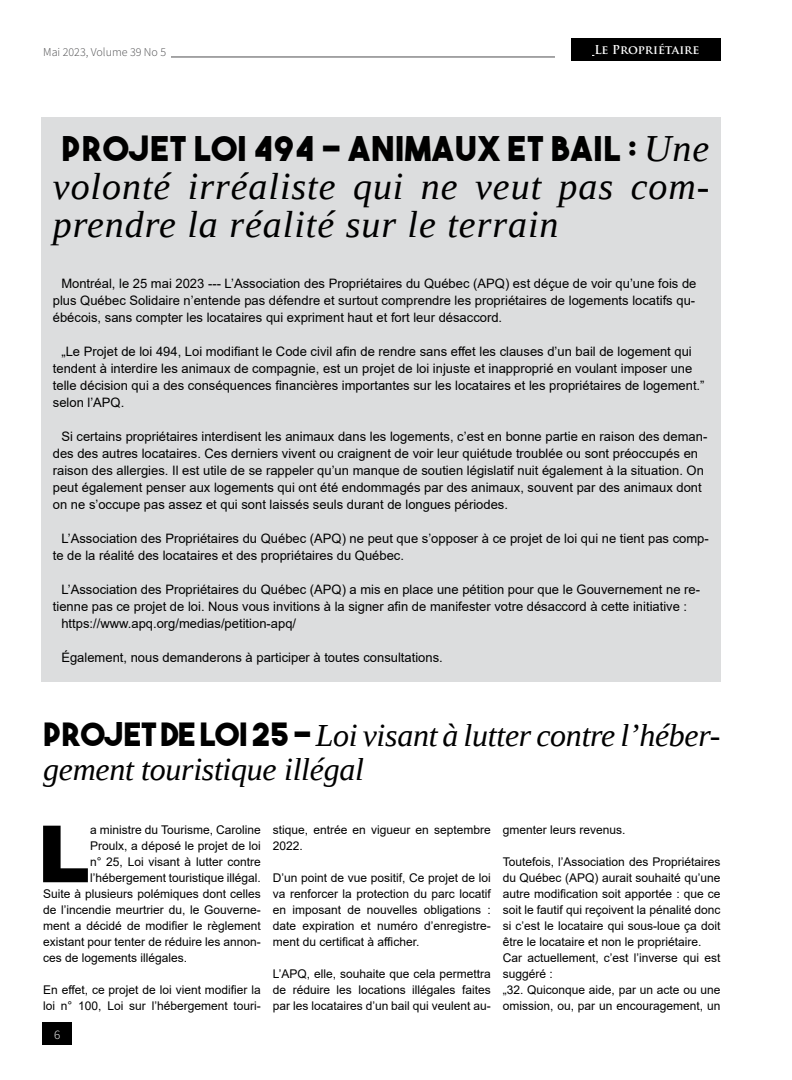
<style>
.page{position:relative;width:792px;height:1080px;background:#fff}
.page>*{position:absolute;margin:0;border:0;box-sizing:border-box;transform-origin:0 0}
.t1{font:900 79.1px "Arial";color:#000}
.t2{font:italic 38px/38px "Liberation Serif";letter-spacing:.025em;color:#000}
.t3{font:34px "The Bold Font";letter-spacing:.025em;color:#000}
.t4{font:italic 32px/34px "Liberation Serif";letter-spacing:-.01em;color:#000}
.t5{font:13px/17px "Arial";color:#000}
.t6{font:300 13px "Source Sans Pro";color:#fff}
.t7{font:12px/16px "Arial";color:#000}
.t8{font:300 12px "Source Sans Pro";color:#4d4d4f}
.t9{font:700 12px "Trajan Pro";color:#fff}
.s1{font-family:"Liberation Serif";font-style:italic;font-size:38px}
.s2{font-family:"The Bold Font";font-style:normal}
</style>
<div class="page">
<div style="left:42px;top:117px;width:679px;height:564px;background:#dcddde"></div>
<hr style="left:171px;top:57px;width:384px;height:1px;background:#4d4d4f">
<div style="left:42px;top:1023px;width:30px;height:22px;background:#000"></div>
<div style="left:571px;top:39px;width:150px;height:22px;background:#000"></div>
<p class="t8" style="left:43px;top:44px;width:124px">Mai 2023, Volume 39 No 5</p>
<p class="t9" style="left:594px;top:42px;width:107px">Le Propriétaire</p>
<h3 class="t3" style="left:61px;top:127px;width:649px">PROJET LOI 494 - ANIMAUX ET BAIL : <span class="s1">Une</span></h3>
<h2 class="t2" style="left:53px;top:167px;width:658px">volonté irréaliste qui ne veut pas com&shy;prendre la réalité sur le terrain</h2>
<p class="t5" style="left:53px;top:275px;width:645px;text-align:justify;text-indent:9px">Montréal, le 25 mai 2023 --- L’Association des Propriétaires du Québec (APQ) est déçue de voir qu’une fois de plus Québec Solidaire n’entende pas défendre et surtout comprendre les propriétaires de logements locatifs qu&shy;ébécois, sans compter les locataires qui expriment haut et fort leur désaccord.</p>
<p class="t5" style="left:53px;top:343px;width:653px;text-indent:9px">„Le Projet de loi 494, Loi modifiant le Code civil afin de rendre sans effet les clauses d’un bail de logement qui tendent à interdire les animaux de compagnie, est un projet de loi injuste et inapproprié en voulant imposer une telle décision qui a des conséquences financières importantes sur les locataires et les propriétaires de logement.” selon l’APQ.</p>
<p class="t5" style="left:53px;top:428px;width:656px;text-indent:9px">Si certains propriétaires interdisent les animaux dans les logements, c’est en bonne partie en raison des deman&shy;des des autres locataires. Ces derniers vivent ou craignent de voir leur quiétude troublée ou sont préoccupés en raison des allergies. Il est utile de se rappeler qu’un manque de soutien législatif nuit également à la situation. On peut également penser aux logements qui ont été endommagés par des animaux, souvent par des animaux dont on ne s’occupe pas assez et qui sont laissés seuls durant de longues périodes.</p>
<p class="t5" style="left:53px;top:530px;width:657px;text-indent:9px">L’Association des Propriétaires du Québec (APQ) ne peut que s’opposer à ce projet de loi qui ne tient pas comp&shy;te de la réalité des locataires et des propriétaires du Québec.</p>
<p class="t5" style="left:61px;top:581px;width:640px">L’Association des Propriétaires du Québec (APQ) a mis en place une pétition pour que le Gouvernement ne re-</p>
<p class="t5" style="left:53px;top:598px;width:636px">tienne pas ce projet de loi. Nous vous invitions à la signer afin de manifester votre désaccord à cette initiative :</p>
<p class="t5" style="left:61px;top:615px;width:236px">https://www.apq.org/medias/petition-apq/</p>
<p class="t5" style="left:61px;top:649px;width:383px">Également, nous demanderons à participer à toutes consultations.</p>
<h3 class="t4" style="left:43px;top:718px;width:679px"><span class="s2">PROJET DE LOI 25 -</span> Loi visant à lutter contre l’héber&shy;gement touristique illégal</h3>
<h1 class="t1" style="left:37px;top:797px;width:54px">L</h1>
<p class="t7" style="left:90px;top:822px;width:172px">a ministre du Tourisme, Caroline</p>
<p class="t7" style="left:90px;top:838px;width:172px">Proulx, a déposé le projet de loi</p>
<p class="t7" style="left:90px;top:854px;width:172px">n° 25, Loi visant à lutter contre</p>
<p class="t7" style="left:90px;top:870px;width:172px">l’hébergement touristique illégal.</p>
<p class="t7" style="left:43px;top:886px;width:219px">Suite à plusieurs polémiques dont celles</p>
<p class="t7" style="left:43px;top:902px;width:219px">de l’incendie meurtrier du, le Gouverne-</p>
<p class="t7" style="left:43px;top:918px;width:219px">ment a décidé de modifier le règlement</p>
<p class="t7" style="left:43px;top:934px;width:219px">existant pour tenter de réduire les annon-</p>
<p class="t7" style="left:43px;top:950px;width:146px">ces de logements illégales.</p>
<p class="t7" style="left:43px;top:982px;width:219px">En effet, ce projet de loi vient modifier la loi n° 100, Loi sur l’hébergement touri-</p>
<p class="t6" style="left:54px;top:1027px;width:8px">6</p>
<p class="t7" style="left:273px;top:822px;width:219px">stique, entrée en vigueur en septembre<br>2022.</p>
<p class="t7" style="left:273px;top:870px;width:219px;text-align:justify">D’un point de vue positif, Ce projet de loi va renforcer la protection du parc locatif en imposant de nouvelles obligations : date expiration et numéro d’enregistre&shy;ment du certificat à afficher.</p>
<p class="t7" style="left:273px;top:966px;width:219px;text-align:justify">L’APQ, elle, souhaite que cela permettra de réduire les locations illégales faites par les locataires d’un bail qui veulent au-</p>
<p class="t7" style="left:503px;top:822px;width:124px">gmenter leurs revenus.</p>
<p class="t7" style="left:503px;top:854px;width:219px">Toutefois, l’Association des Propriétaires du Québec (APQ) aurait souhaité qu’une autre modification soit apportée : que ce soit le fautif qui reçoivent la pénalité donc si c’est le locataire qui sous-loue ça doit être le locataire et non le propriétaire.<br>Car actuellement, c’est l’inverse qui est suggéré :<br>„32. Quiconque aide, par un acte ou une omission, ou, par un encouragement, un</p>
</div>
